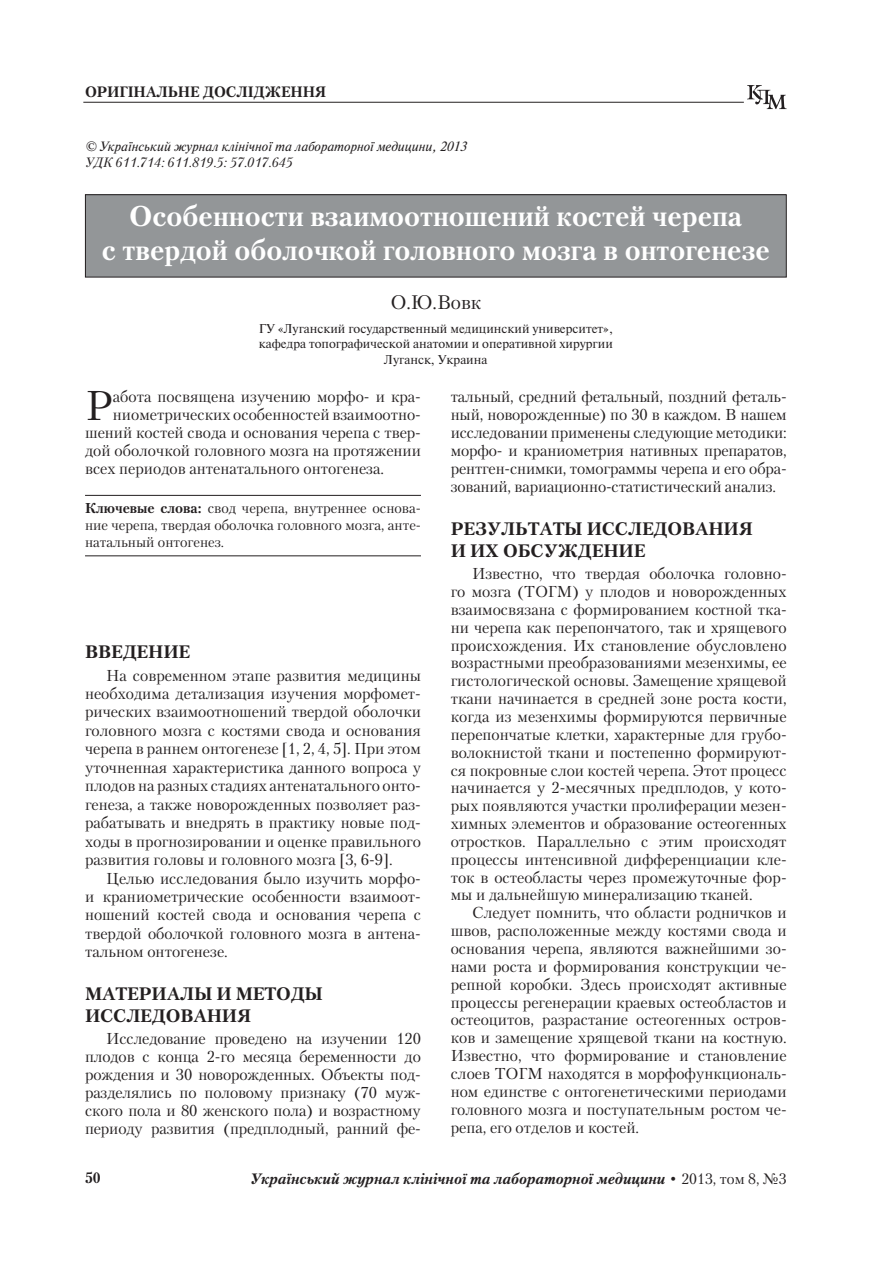
<style>
.page{position:relative;width:893px;height:1263px;background:#fff}
.page>*{position:absolute;margin:0;border:0;box-sizing:border-box;transform-origin:0 0}
.BUKVITSA{font:41.4px "Petersburg C";color:#231f20}
.ZAGOLOVOK{font:700 28.5px/33.8px "Petersburg C";color:#fff;text-align:center}
.AVTORI{font:19.5px "Petersburg C";color:#231f20}
.PODZAGOLOV{font:700 18px "Petersburg C";color:#231f20}
.TXT{font:15.75px/17.9px "Petersburg C";color:#231f20;text-align:justify}
.BUKVITSA-2{font:15.75px "Petersburg C";color:#231f20}
.t1{font:italic 700 15px "Petersburg C";color:#231f20}
.t2{font:700 15px "Petersburg C";color:#231f20}
._02_KLUCH{font:14.25px/17.1px "Petersburg C";color:#231f20;text-align:justify}
.UDK_1{font:italic 13.5px "Newton C";color:#231f20}
.UDK_2{font:italic 13.5px "Petersburg C";color:#231f20}
.GOROD{font:12.75px/15.3px "Newton C";color:#231f20;text-align:center}
.s1{font-weight:700}
.s2{font-weight:400;font-style:normal}
</style>
<div class="page">
<svg style="left:747px;top:85px;width:40px;height:24px"></svg>
<hr style="left:83px;top:102px;width:661px;height:1px;background:#231f20">
<div style="left:85px;top:195px;width:701px;height:82px;background:#939698"></div>
<div style="left:85px;top:194px;width:702px;height:83px;border:1px solid #231f20"></div>
<hr style="left:85px;top:495px;width:336px;height:1px;background:#231f20">
<hr style="left:85px;top:555px;width:336px;height:1px;background:#231f20">
<p class="t2" style="left:85px;top:83px;width:243px">ОРИГIНАЛЬНЕ ДОСЛIДЖЕННЯ</p>
<p class="UDK_1" style="left:85px;top:139px;width:383px">© Український журнал клiнiчної та лабораторної медицини, 2013</p>
<p class="UDK_2" style="left:85px;top:155px;width:209px">УДК 611.714: 611.819.5: 57.017.645</p>
<p class="ZAGOLOVOK" style="left:102px;top:200px;width:670px">Особенности взаимоотношений костей черепа<br>с твердой оболочкой головного мозга в онтогенезе</p>
<p class="AVTORI" style="left:390px;top:291px;width:92px">О.Ю.Вовк</p>
<p class="GOROD" style="left:259px;top:321px;width:356px">ГУ «Луганский государственный медицинский университет», кафедра топографической анатомии и оперативной хирургии<br>Луганск, Украина</p>
<p class="BUKVITSA" style="left:85px;top:381px;width:29px">Р</p>
<p class="BUKVITSA-2" style="left:113px;top:387px;width:310px">абота посвящена изучению морфо- и кра-</p>
<p class="TXT" style="left:451px;top:388px;width:337px">тальный, средний фетальный, поздний феталь&shy;ный, новорожденные) по 30 в каждом. В нашем исследовании применены следующие методики: морфо- и краниометрия нативных препаратов, рентген-снимки, томограммы черепа и его обра&shy;зований, вариационно-статистический анализ.</p>
<p class="PODZAGOLOV" style="left:451px;top:519px;width:27px">Результат</p>
<p class="PODZAGOLOV" style="left:564px;top:519px;width:38px">ы исследования</p>
<p class="PODZAGOLOV" style="left:451px;top:540px;width:68px">иих обсуждение</p>
<p class="TXT" style="left:451px;top:564px;width:337px;text-indent:21px">Известно, что твердая оболочка головно&shy;го мозга (ТОГМ) у плодов и новорожденных взаимосвязана с формированием костной тка&shy;ни черепа как перепончатого, так и хрящевого происхождения. Их становление обусловлено возрастными преобразованиями мезенхимы, ее гистологической основы. Замещение хрящевой ткани начинается в средней зоне роста кости, когда из мезенхимы формируются первичные перепончатые клетки, характерные для грубо&shy;волокнистой ткани и постепенно формируют&shy;ся покровные слои костей черепа. Этот процесс начинается у 2-месячных предплодов, у кото&shy;рых появляются участки пролиферации мезен&shy;химных элементов и образование остеогенных отростков. Параллельно с этим происходят процессы интенсивной дифференциации кле&shy;ток в остеобласты через промежуточные фор&shy;мы и дальнейшую минерализацию тканей.</p>
<p class="TXT" style="left:451px;top:904px;width:337px;text-indent:21px">Следует помнить, что области родничков и швов, расположенные между костями свода и основания черепа, являются важнейшими зо&shy;нами роста и формирования конструкции че&shy;репной коробки. Здесь происходят активные процессы регенерации краевых остеобластов и остеоцитов, разрастание остеогенных остров&shy;ков и замещение хрящевой ткани на костную.<br>Известно, что формирование и становление слоев ТОГМ находятся в морфофункциональ&shy;ном единстве с онтогенетическими периодами головного мозга и поступательным ростом че&shy;репа, его отделов и костей.</p>
<p class="BUKVITSA-2" style="left:113px;top:405px;width:310px">ниометрических особенностей взаимоотно-</p>
<p class="BUKVITSA-2" style="left:85px;top:423px;width:337px">шений костей свода и основания черепа с твер-</p>
<p class="BUKVITSA-2" style="left:85px;top:441px;width:337px">дой оболочкой головного мозга на протяжении</p>
<p class="BUKVITSA-2" style="left:85px;top:459px;width:301px">всех периодов антенатального онтогенеза.</p>
<p class="_02_KLUCH" style="left:85px;top:499px;width:337px"><span class="s1">Ключевые слова:</span> свод черепа, внутреннее основа&shy;ние черепа, твердая оболочка головного мозга, анте&shy;натальный онтогенез.</p>
<p class="PODZAGOLOV" style="left:85px;top:641px;width:28px">Введение</p>
<p class="TXT" style="left:85px;top:666px;width:337px;line-height:18.5px;text-indent:21px">На современном этапе развития медицины необходима детализация изучения морфомет&shy;рических взаимоотношений твердой оболочки головного мозга с костями свода и основания черепа в раннем онтогенезе [1, 2, 4, 5]. При этом уточненная характеристика данного вопроса у плодов на разных стадиях антенатального онто&shy;генеза, а также новорожденных позволяет раз&shy;рабатывать и внедрять в практику новые под&shy;ходы в прогнозировании и оценке правильного развития головы и головного мозга [3, 6-9].</p>
<p class="TXT" style="left:85px;top:869px;width:337px;line-height:18.5px;text-indent:21px">Целью исследования было изучить морфо&shy;и краниометрические особенности взаимоот&shy;ношений костей свода и основания черепа с твердой оболочкой головного мозга в антена&shy;тальном онтогенезе.</p>
<p class="PODZAGOLOV" style="left:85px;top:984px;width:32px">Материал</p>
<p class="PODZAGOLOV" style="left:194px;top:984px;width:57px">ы и метод</p>
<p class="PODZAGOLOV" style="left:305px;top:984px;width:20px">ы</p>
<p class="PODZAGOLOV" style="left:85px;top:1005px;width:15px">исследования</p>
<p class="TXT" style="left:85px;top:1029px;width:337px;text-indent:21px">Исследование проведено на изучении 120 плодов с конца 2-го месяца беременности до рождения и 30 новорожденных. Объекты под&shy;разделялись по половому признаку (70 муж&shy;ского пола и 80 женского пола) и возрастному периоду развития (предплодный, ранний фе-</p>
<p class="t2" style="left:85px;top:1169px;width:17px">5 0</p>
<p class="t1" style="left:250px;top:1170px;width:538px">Український журнал клiнiчної та лабораторної медицини <span class="s2">• 2013, том 8, №3</span></p>
</div>
